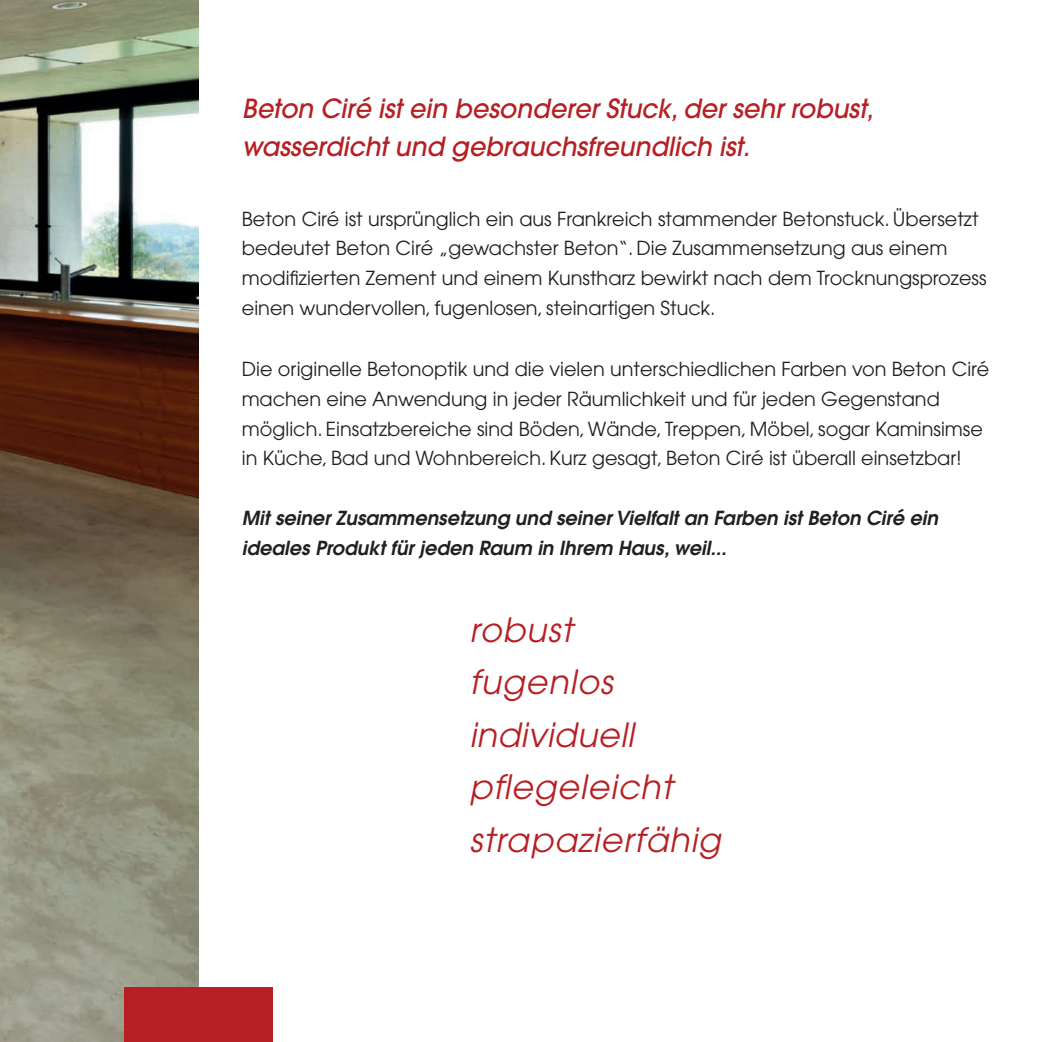
<style>
.page{position:relative;width:1042px;height:1042px;background:#fff}
.page>*{position:absolute;margin:0;border:0;box-sizing:border-box;transform-origin:0 0}
.t1{font:italic 33.25px/52.5px "Avant Garde";letter-spacing:.03em;color:#b62024}
.t2{font:italic 500 26.25px/38.5px "Avant Garde";letter-spacing:-.005em;color:#b62024}
.t3{font:19.25px/29.8px "Avant Garde";color:#231f20}
.t4{font:italic 600 19.25px/29.8px "Avant Garde";color:#231f20}
</style>
<div class="page">
<img style="left:0;top:0;width:198px;height:1042px">
<div style="left:124px;top:987px;width:149px;height:55px;background:#b62024"></div>
<h2 class="t2" style="left:242px;top:89px;width:633px">Beton Ciré ist ein besonderer Stuck, der sehr robust, wasserdicht und gebrauchsfreundlich ist.</h2>
<p class="t3" style="left:242px;top:204px;width:746px">Beton Ciré ist ursprünglich ein aus Frankreich stammender Betonstuck. Übersetzt bedeutet Beton Ciré „gewachster Beton“. Die Zusammensetzung aus einem modifizierten Zement und einem Kunstharz bewirkt nach dem Trocknungsprozess einen wundervollen, fugenlosen, steinartigen Stuck.</p>
<p class="t3" style="left:242px;top:354px;width:749px">Die originelle Betonoptik und die vielen unterschiedlichen Farben von Beton Ciré machen eine Anwendung in jeder Räumlichkeit und für jeden Gegenstand möglich. Einsatzbereiche sind Böden, Wände, Treppen, Möbel, sogar Kaminsimse in Küche, Bad und Wohnbereich. Kurz gesagt, Beton Ciré ist überall einsetzbar!</p>
<p class="t4" style="left:242px;top:503px;width:697px">Mit seiner Zusammensetzung und seiner Vielfalt an Farben ist Beton Ciré ein ideales Produkt für jeden Raum in Ihrem Haus, weil...</p>
<h1 class="t1" style="left:469px;top:603px;width:253px">robust fugenlos individuell pflegeleicht strapazierfähig</h1>
</div>
